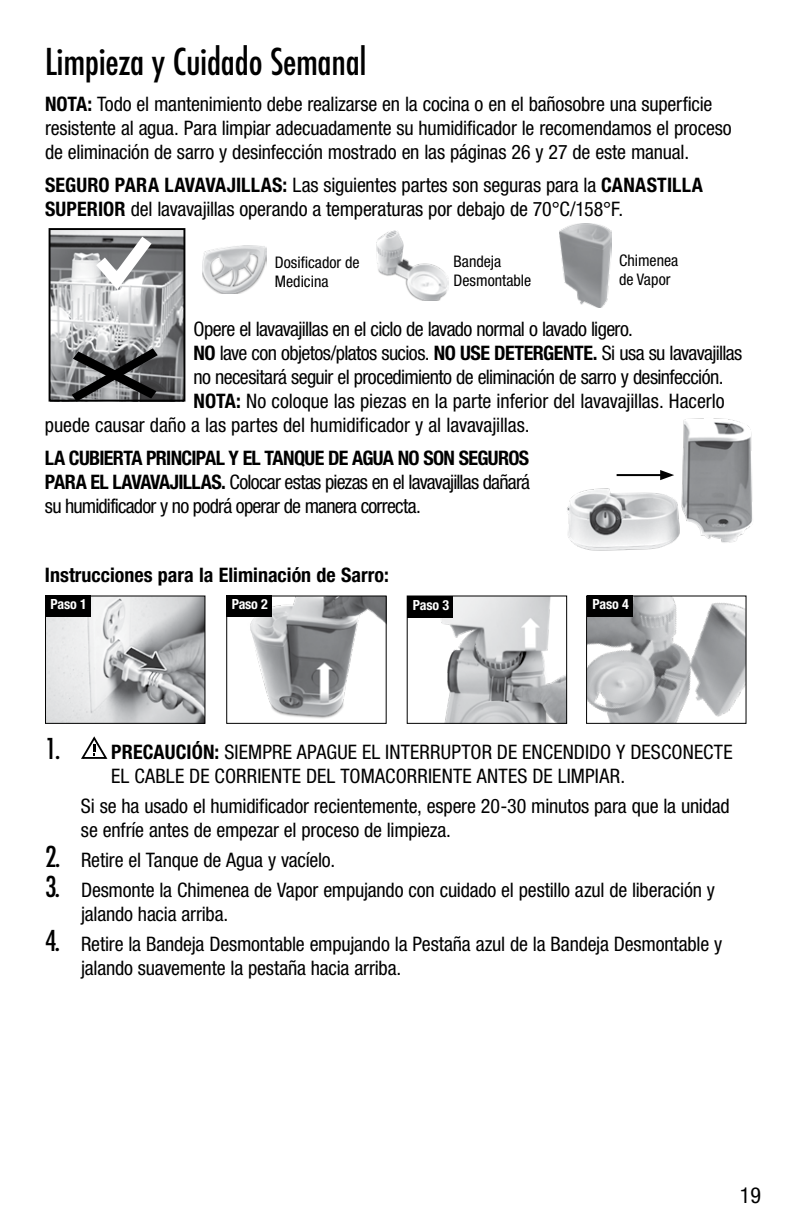
<style>
.page{position:relative;width:792px;height:1224px;background:#fff}
.page>*{position:absolute;margin:0;border:0;box-sizing:border-box;transform-origin:0 0}
.t1{font:500 condensed 36px "Futura";letter-spacing:-.01em;color:#000}
.t2{font:condensed 22px "Helvetica Neue LT Std";color:#000}
.t3{font:condensed 20px/24px "Helvetica Neue LT Std";letter-spacing:-.01em;color:#000}
.t4{font:condensed 20px "Helvetica Neue LT Std";letter-spacing:-.03em;color:#000}
.t5{font:condensed 20px "Helvetica Neue LT Std";letter-spacing:-.035em;color:#000}
.t6{font:700 condensed 20px "Helvetica Neue LT Std";color:#000}
.t7{font:condensed 16px/19.2px "Helvetica Neue LT Std";color:#000}
.t8{font:700 condensed 14px "Helvetica Neue LT Std";letter-spacing:-.015em;color:#fff}
.s1{font-weight:700}
.s2{font-family:"Futura";font-weight:500;font-size:28px}
</style>
<div class="page">
<svg style="left:81px;top:736px;width:26px;height:23px"></svg>
<img style="left:52px;top:231px;width:130px;height:168px">
<div style="left:49px;top:228px;width:136px;height:174px;border:2px solid #000"></div>
<svg style="left:72px;top:348px;width:86px;height:54px;background:#545556"></svg>
<svg style="left:84px;top:228px;width:79px;height:71px"></svg>
<img style="left:559px;top:224px;width:53px;height:84px">
<img style="left:376px;top:230px;width:73px;height:71px">
<img style="left:203px;top:246px;width:64px;height:47px">
<img style="left:567px;top:418px;width:186px;height:133px">
<hr style="left:617px;top:474px;width:46px;height:2px;background:#000">
<svg style="left:660px;top:470px;width:14px;height:10px"></svg>
<img style="left:47px;top:598px;width:156px;height:124px">
<div style="left:45px;top:596px;width:160px;height:128px;border:1px solid #000"></div>
<div style="left:45px;top:596px;width:45px;height:21px;background:#000"></div>
<img style="left:250px;top:598px;width:135px;height:121px">
<div style="left:226px;top:596px;width:161px;height:128px;border:1px solid #000"></div>
<div style="left:226px;top:596px;width:46px;height:21px;background:#000"></div>
<img style="left:440px;top:598px;width:125px;height:124px">
<div style="left:407px;top:596px;width:160px;height:128px;border:1px solid #000"></div>
<div style="left:407px;top:596px;width:46px;height:22px;background:#000"></div>
<img style="left:588px;top:598px;width:157px;height:124px">
<div style="left:586px;top:596px;width:161px;height:128px;border:1px solid #000"></div>
<div style="left:587px;top:596px;width:45px;height:21px;background:#000"></div>
<h1 class="t1" style="left:45px;top:39px;width:323px">Limpieza y Cuidado Semanal</h1>
<p class="t3" style="left:45px;top:92px;width:688px"><span class="s1">NOTA:</span> Todo el mantenimiento debe realizarse en la cocina o en el bañosobre una superficie resistente al agua. Para limpiar adecuadamente su humidificador le recomendamos el proceso de eliminación de sarro y desinfección mostrado en las páginas 26 y 27 de este manual.</p>
<p class="t3" style="left:45px;top:173px;width:659px"><span class="s1">SEGURO PARA LAVAVAJILLAS:</span> Las siguientes partes son seguras para la <span class="s1">CANASTILLA<br>SUPERIOR</span> del lavavajillas operando a temperaturas por debajo de 70°C/158°F.</p>
<p class="t7" style="left:275px;top:252px;width:86px">Dosificador de<br>Medicina</p>
<p class="t7" style="left:454px;top:251px;width:79px">Bandeja<br>Desmontable</p>
<p class="t7" style="left:619px;top:251px;width:61px">Chimenea de Vapor</p>
<p class="t5" style="left:193px;top:317px;width:441px">Opere el lavavajillas en el ciclo de lavado normal o lavado ligero.</p>
<p class="t4" style="left:193px;top:341px;width:550px"><span class="s1">NO</span> lave con objetos/platos sucios. <span class="s1">NO USE DETERGENTE.</span> Si usa su lavavajillas</p>
<p class="t4" style="left:193px;top:365px;width:532px">no necesitará seguir el procedimiento de eliminación de sarro y desinfección.</p>
<p class="t3" style="left:193px;top:389px;width:533px"><span class="s1">NOTA:</span> No coloque las piezas en la parte inferior del lavavajillas. Hacerlo</p>
<p class="t3" style="left:45px;top:413px;width:486px">puede causar daño a las partes del humidificador y al lavavajillas.</p>
<p class="t3" style="left:45px;top:446px;width:487px;text-align:justify"><span class="s1">LA CUBIERTA PRINCIPAL Y EL TANQUE DE AGUA NO SON SEGUROS PARA EL LAVAVAJILLAS.</span> Colocar estas piezas en el lavavajillas dañará su humidificador y no podrá operar de manera correcta.</p>
<p class="t6" style="left:45px;top:563px;width:345px">Instrucciones para la Eliminación de Sarro:</p>
<p class="t8" style="left:51px;top:596px;width:38px">Paso 1</p>
<p class="t8" style="left:232px;top:596px;width:38px">Paso 2</p>
<p class="t8" style="left:413px;top:597px;width:38px">Paso 3</p>
<p class="t8" style="left:592px;top:596px;width:38px">Paso 4</p>
<p class="t3" style="left:111px;top:740px;width:623px;text-indent:-66px"><span class="s2">1.</span> <span class="s1">PRECAUCIÓN:</span> SIEMPRE APAGUE EL INTERRUPTOR DE ENCENDIDO Y DESCONECTE<br>EL CABLE DE CORRIENTE DEL TOMACORRIENTE ANTES DE LIMPIAR.</p>
<p class="t3" style="left:81px;top:794px;width:650px">Si se ha usado el humidificador recientemente, espere 20-30 minutos para que la unidad se enfríe antes de empezar el proceso de limpieza.</p>
<p class="t3" style="left:45px;top:848px;width:292px"><span class="s2">2.</span> Retire el Tanque de Agua y vacíelo.</p>
<p class="t3" style="left:81px;top:878px;width:636px;text-indent:-36px"><span class="s2">3.</span> Desmonte la Chimenea de Vapor empujando con cuidado el pestillo azul de liberación y jalando hacia arriba.</p>
<p class="t3" style="left:81px;top:932px;width:643px;text-indent:-36px"><span class="s2">4.</span> Retire la Bandeja Desmontable empujando la Pestaña azul de la Bandeja Desmontable y jalando suavemente la pestaña hacia arriba.</p>
<p class="t2" style="left:740px;top:1182px;width:23px">19</p>
</div>
